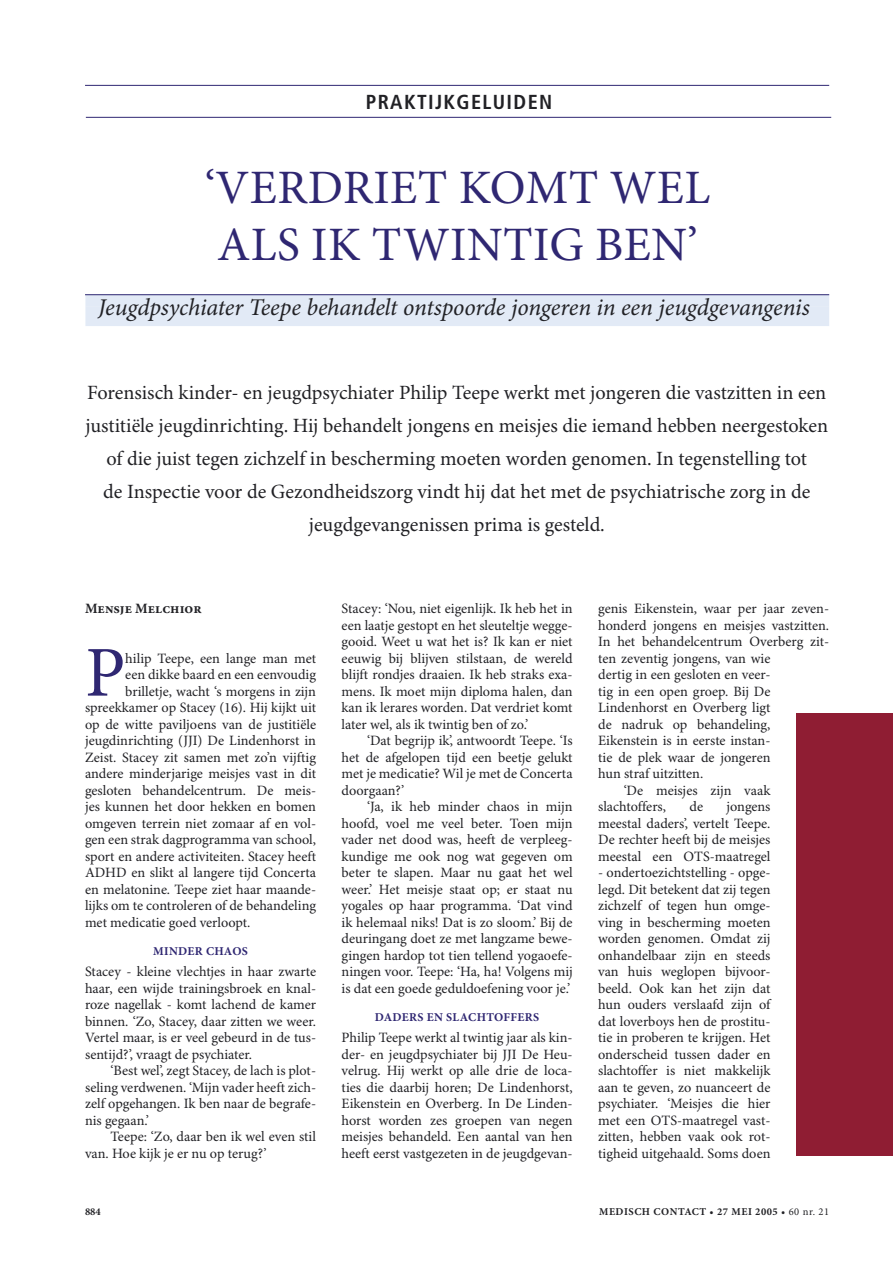
<style>
.page{position:relative;width:893px;height:1263px;background:#fff}
.page>*{position:absolute;margin:0;border:0;box-sizing:border-box;transform-origin:0 0}
.Initiaal_3{font:71.55px "Minion Pro";color:#2f2772}
._2G{font:48px "Minion Pro";letter-spacing:.01em;color:#2f2772}
._1{font:italic 24px "Minion Pro";letter-spacing:-.005em;color:#212125}
._3A{font:20.25px/33px "Minion Pro";color:#212125;text-align:center}
.RC{font:700 condensed 20.25px "Frutiger";letter-spacing:.065em;color:#212125}
.T{font:14.25px/16.5px "Minion Pro";color:#212125;text-align:justify}
.Initiaal_3-2{font:14.25px "Minion Pro";color:#212125}
._4A{font:700 14.25px "Minion Pro";color:#212125}
._5{font:700 12px "Minion Pro";letter-spacing:.03em;color:#2f2772}
.t1{font:700 10.5px "Minion Pro";letter-spacing:.05em;color:#212125}
.s1{font-weight:400}
</style>
<div class="page">
<hr style="left:85px;top:85px;width:744px;height:1px;background:#2f2772">
<hr style="left:86px;top:117px;width:745px;height:1px;background:#2f2772">
<div style="left:85px;top:294px;width:744px;height:12px;background:#e2eaf6"></div>
<div style="left:85px;top:306px;width:744px;height:20px;background:#e2eaf6"></div>
<hr style="left:85px;top:294px;width:744px;height:1px;background:#2f2772">
<div style="left:796px;top:713px;width:97px;height:442px;background:#8f1d33"></div>
<p class="RC" style="left:366px;top:90px;width:188px">PRAKTIJKGELUIDEN</p>
<p class="_2G" style="left:205px;top:159px;width:507px">‘VERDRIET KOMT WEL</p>
<p class="_2G" style="left:217px;top:216px;width:482px">ALS IK TWINTIG BEN’</p>
<p class="_1" style="left:98px;top:293px;width:713px">Jeugdpsychiater Teepe behandelt ontspoorde jongeren in een jeugdgevangenis</p>
<p class="_3A" style="left:86px;top:376px;width:744px">Forensisch kinder- en jeugdpsychiater Philip Teepe werkt met jongeren die vastzitten in een justitiële jeugdinrichting. Hij behandelt jongens en meisjes die iemand hebben neergestoken of die juist tegen zichzelf in bescherming moeten worden genomen. In tegenstelling tot<br>de Inspectie voor de Gezondheidszorg vindt hij dat het met de psychiatrische zorg in de jeugdgevangenissen prima is gesteld.</p>
<p class="_4A" style="left:85px;top:600px;width:118px">Mensje Melchior</p>
<p class="Initiaal_3" style="left:85px;top:630px;width:42px">P</p>
<p class="Initiaal_3-2" style="left:125px;top:649px;width:192px">hilip Teepe, een lange man met</p>
<p class="Initiaal_3-2" style="left:125px;top:666px;width:192px">een dikke baard en een eenvoudig</p>
<p class="Initiaal_3-2" style="left:125px;top:682px;width:192px">brilletje, wacht ‘s morgens in zijn</p>
<p class="Initiaal_3-2" style="left:85px;top:699px;width:232px">spreekkamer op Stacey (16). Hij kijkt uit</p>
<p class="Initiaal_3-2" style="left:85px;top:715px;width:233px">op de witte paviljoens van de justitiële</p>
<p class="Initiaal_3-2" style="left:85px;top:732px;width:233px">jeugdinrichting (JJI) De Lindenhorst in</p>
<p class="Initiaal_3-2" style="left:85px;top:748px;width:232px">Zeist. Stacey zit samen met zo’n vijftig</p>
<p class="Initiaal_3-2" style="left:85px;top:765px;width:233px">andere minderjarige meisjes vast in dit</p>
<p class="Initiaal_3-2" style="left:85px;top:781px;width:233px">gesloten behandelcentrum. De meis-</p>
<p class="Initiaal_3-2" style="left:85px;top:798px;width:233px">jes kunnen het door hekken en bomen</p>
<p class="Initiaal_3-2" style="left:85px;top:814px;width:233px">omgeven terrein niet zomaar af en vol-</p>
<p class="Initiaal_3-2" style="left:85px;top:831px;width:233px">gen een strak dagprogramma van school,</p>
<p class="Initiaal_3-2" style="left:85px;top:847px;width:233px">sport en andere activiteiten. Stacey heeft</p>
<p class="Initiaal_3-2" style="left:85px;top:864px;width:233px">ADHD en slikt al langere tijd Concerta</p>
<p class="Initiaal_3-2" style="left:85px;top:880px;width:233px">en melatonine. Teepe ziet haar maande-</p>
<p class="Initiaal_3-2" style="left:85px;top:897px;width:233px">lijks om te controleren of de behandeling</p>
<p class="Initiaal_3-2" style="left:85px;top:913px;width:167px">met medicatie goed verloopt.</p>
<p class="_5" style="left:153px;top:944px;width:96px">MINDER CHAOS</p>
<p class="T" style="left:85px;top:964px;width:233px">Stacey - kleine vlechtjes in haar zwarte haar, een wijde trainingsbroek en knal&shy;roze nagellak - komt lachend de kamer binnen. ‘Zo, Stacey, daar zitten we weer.<br>Vertel maar, is er veel gebeurd in de tus&shy;sentijd?’, vraagt de psychiater.</p>
<p class="T" style="left:85px;top:1063px;width:233px;text-indent:26px">‘Best wel’, zegt Stacey, de lach is plot&shy;seling verdwenen. ‘Mijn vader heeft zich&shy;zelf opgehangen. Ik ben naar de begrafe&shy;nis gegaan.’</p>
<p class="T" style="left:85px;top:1129px;width:233px;text-indent:26px">Teepe: ‘Zo, daar ben ik wel even stil van. Hoe kijk je er nu op terug?’</p>
<p class="T" style="left:342px;top:601px;width:233px">Stacey: ‘Nou, niet eigenlijk. Ik heb het in een laatje gestopt en het sleuteltje wegge&shy;gooid. Weet u wat het is? Ik kan er niet eeuwig bij blijven stilstaan, de wereld blijft rondjes draaien. Ik heb straks exa&shy;mens. Ik moet mijn diploma halen, dan kan ik lerares worden. Dat verdriet komt later wel, als ik twintig ben of zo.’</p>
<p class="T" style="left:342px;top:733px;width:233px;text-indent:26px">‘Dat begrijp ik’, antwoordt Teepe. ‘Is het de afgelopen tijd een beetje gelukt met je medicatie? Wil je met de Concerta doorgaan?’</p>
<p class="T" style="left:342px;top:799px;width:233px;text-indent:26px">‘Ja, ik heb minder chaos in mijn hoofd, voel me veel beter. Toen mijn vader net dood was, heeft de verpleeg&shy;kundige me ook nog wat gegeven om beter te slapen. Maar nu gaat het wel weer.’ Het meisje staat op; er staat nu yogales op haar programma. ‘Dat vind ik helemaal niks! Dat is zo sloom.’ Bij de deuringang doet ze met langzame bewe&shy;gingen hardop tot tien tellend yogaoefe&shy;ningen voor. Teepe: ‘Ha, ha! Volgens mij is dat een goede geduldoefening voor je.’</p>
<p class="_5" style="left:375px;top:1010px;width:166px">DADERS EN SLACHTOFFERS</p>
<p class="T" style="left:342px;top:1030px;width:233px">Philip Teepe werkt al twintig jaar als kin&shy;der- en jeugdpsychiater bij JJI De Heu&shy;velrug. Hij werkt op alle drie de loca&shy;ties die daarbij horen; De Lindenhorst, Eikenstein en Overberg. In De Linden&shy;horst worden zes groepen van negen meisjes behandeld. Een aantal van hen heeft eerst vastgezeten in de jeugdgevan-</p>
<p class="T" style="left:598px;top:601px;width:233px;text-align:left">genis Eikenstein, waar per jaar zeven&shy;honderd jongens en meisjes vastzitten.<br>In het behandelcentrum Overberg zit&shy;ten zeventig jongens, van wie<br>dertig in een gesloten en veer-<br>tig in een open groep. Bij De<br>Lindenhorst en Overberg ligt<br>de nadruk op behandeling,<br>Eikenstein is in eerste instan-<br>tie de plek waar de jongeren<br>hun straf uitzitten.</p>
<p class="T" style="left:598px;top:782px;width:174px;text-indent:26px">‘De meisjes zijn vaak slachtoffers,</p>
<p class="T" style="left:689px;top:799px;width:15px">de</p>
<p class="T" style="left:598px;top:799px;width:174px;text-indent:128px">jongens meestal daders’, vertelt Teepe.<br>De rechter heeft bij de meisjes meestal een OTS-maatregel</p>
<p class="T" style="left:598px;top:865px;width:174px">- ondertoezichtstelling - opge&shy;legd. Dit betekent dat zij tegen zichzelf of tegen hun omge&shy;ving in bescherming moeten worden genomen. Omdat zij onhandelbaar zijn en steeds van huis weglopen bijvoor&shy;beeld. Ook kan het zijn dat hun ouders verslaafd zijn of dat loverboys hen de prostitu&shy;tie in proberen te krijgen. Het onderscheid tussen dader en slachtoffer is niet makkelijk aan te geven, zo nuanceert de psychiater. ‘Meisjes die hier met een OTS-maatregel vast&shy;zitten, hebben vaak ook rot&shy;tigheid uitgehaald. Soms doen</p>
<p class="t1" style="left:85px;top:1205px;width:17px">884</p>
<p class="t1" style="left:599px;top:1205px;width:232px">MEDISCH CONTACT • 27 MEI 2005 • <span class="s1">60 nr. 21</span></p>
</div>
